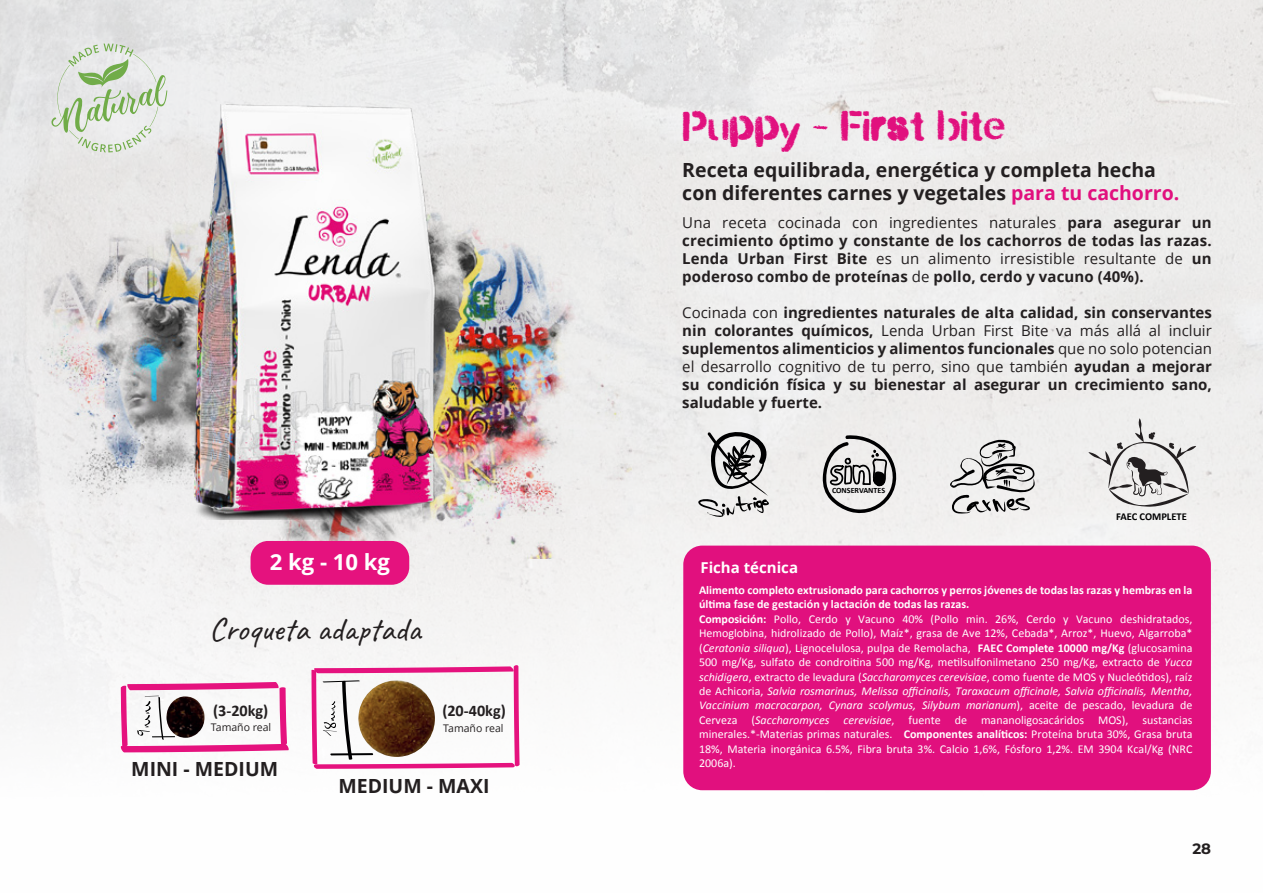
<style>
.page{position:relative;width:1263px;height:893px;background:#fff}
.page>*{position:absolute;margin:0;border:0;box-sizing:border-box;transform-origin:0 0}
.t1{font:48px "Urbana";color:#e1107e}
.t2{font:33px "Caveat";color:#231f20}
.t3{font:700 22.05px "Open Sans";color:#fff}
.t4{font:700 19.5px/23.4px "Open Sans";color:#231f20}
.t5{font:700 16.2px "Calibri";color:#231f20}
.t6{font:700 15px/18px "Open Sans";letter-spacing:.005em;color:#231f20;text-align:justify}
.t7{font:700 15px "Open Sans";color:#fff}
.t8{font:700 15px "Montserrat";color:#231f20}
.t9{font:12px/14.4px "Calibri";color:#fff}
.t10{font:10.5px "Open Sans";color:#231f20}
.t11{font:700 10.5px "Calibri";color:#000001}
.t12{font:700 8.1px "Calibri";color:#000001}
.s1{color:#e1107e}
.s2{font-weight:400}
.s3{font-weight:700}
.s4{font-style:italic}
</style>
<div class="page">
<img style="left:0;top:1px;width:1263px;height:286px">
<div style="left:0;top:287px;width:1263px;height:605px;background:#f6f5f5"></div>
<div style="left:683px;top:546px;width:528px;height:244px;background:#e1107e;border-radius:19px"></div>
<svg style="left:688px;top:412px;width:92px;height:107px"></svg>
<svg style="left:822px;top:434px;width:76px;height:80px"></svg>
<svg style="left:945px;top:439px;width:92px;height:79px"></svg>
<svg style="left:1088px;top:418px;width:108px;height:89px"></svg>
<img style="left:0;top:205px;width:632px;height:353px">
<svg style="left:51px;top:44px;width:116px;height:108px;background:#d5decf"></svg>
<div style="left:251px;top:541px;width:158px;height:44px;background:#e5127e;border-radius:18px"></div>
<svg style="left:311px;top:665px;width:209px;height:104px"></svg>
<svg style="left:120px;top:682px;width:169px;height:70px"></svg>
<svg style="left:175px;top:477px;width:281px;height:51px"></svg>
<img style="left:186px;top:105px;width:257px;height:414px">
<h3 class="t3" style="left:270px;top:546px;width:122px">2 kg - 10 kg</h3>
<h2 class="t2" style="left:209px;top:608px;width:214px">Croqueta adaptada</h2>
<h3 class="t5" style="left:213px;top:700px;width:57px">(3-20kg)</h3>
<p class="t10" style="left:211px;top:720px;width:62px">Tamaño real</p>
<h3 class="t4" style="left:131px;top:757px;width:148px">MINI - MEDIUM</h3>
<h3 class="t5" style="left:442px;top:700px;width:65px">(20-40kg)</h3>
<p class="t10" style="left:443px;top:721px;width:62px">Tamaño real</p>
<h3 class="t4" style="left:338px;top:774px;width:153px">MEDIUM - MAXI</h3>
<h1 class="t1" style="left:682px;top:99px;width:325px">Puppy - First bite</h1>
<h3 class="t4" style="left:682px;top:157px;width:499px">Receta equilibrada, energética y completa hecha con diferentes carnes y vegetales <span class="s1">para tu cachorro.</span></h3>
<p class="t6" style="left:682px;top:213px;width:531px"><span class="s2">Una receta cocinada con ingredientes naturales</span> para asegurar un crecimiento óptimo y constante de los cachorros de todas las razas.<br>Lenda Urban First Bite <span class="s2">es un alimento irresistible resultante de</span> un poderoso combo de proteínas <span class="s2">de</span> pollo, cerdo y vacuno (40%).</p>
<p class="t6" style="left:682px;top:303px;width:531px"><span class="s2">Cocinada con</span> ingredientes naturales de alta calidad, sin conservantes nin colorantes químicos, <span class="s2">Lenda Urban First Bite va más allá al incluir </span>suplementos alimenticios y alimentos funcionales <span class="s2">que no solo potencian el desarrollo cognitivo de tu perro, sino que también</span> ayudan a mejorar su condición física y su bienestar al asegurar un crecimiento sano, saludable y fuerte.</p>
<p class="t7" style="left:700px;top:557px;width:99px">Ficha técnica</p>
<p class="t12" style="left:832px;top:485px;width:55px">CONSERVANTES</p>
<p class="t11" style="left:1116px;top:510px;width:72px">FAEC COMPLETE</p>
<p class="t9" style="left:699px;top:583px;width:495px"><span class="s3">Alimento completo extrusionado para cachorros y perros jóvenes de todas las razas y hembras en la última fase de gestación y lactación de todas las razas.<br>Composición:</span> Pollo, Cerdo y Vacuno 40% (Pollo min. 26%, Cerdo y Vacuno deshidratados, Hemoglobina, hidrolizado de Pollo), Maíz*, grasa de Ave 12%, Cebada*, Arroz*, Huevo, Algarroba* (<span class="s4">Ceratonia siliqua</span>), Lignocelulosa, pulpa de Remolacha, <span class="s3">FAEC Complete 10000 mg/Kg</span> (glucosamina 500 mg/Kg, sulfato de condroitina 500 mg/Kg, metilsulfonilmetano 250 mg/Kg, extracto de <span class="s4">Yucca schidigera</span>, extracto de levadura (<span class="s4">Saccharomyces cerevisiae</span>, como fuente de MOS y Nucleótidos), raíz de Achicoria, <span class="s4">Salvia rosmarinus, Melissa officinalis, Taraxacum officinale, Salvia officinalis, Mentha, Vaccinium macrocarpon, Cynara scolymus, Silybum marianum</span>), aceite de pescado, levadura de Cerveza (<span class="s4">Saccharomyces cerevisiae</span>, fuente de mananoligosacáridos MOS), sustancias minerales.*-Materias primas naturales. <span class="s3">Componentes analíticos:</span> Proteína bruta 30%, Grasa bruta 18%, Materia inorgánica 6.5%, Fibra bruta 3%. Calcio 1,6%, Fósforo 1,2%. EM 3904 Kcal/Kg (NRC 2006a).</p>
<p class="t8" style="left:1192px;top:838px;width:20px">28</p>
</div>
